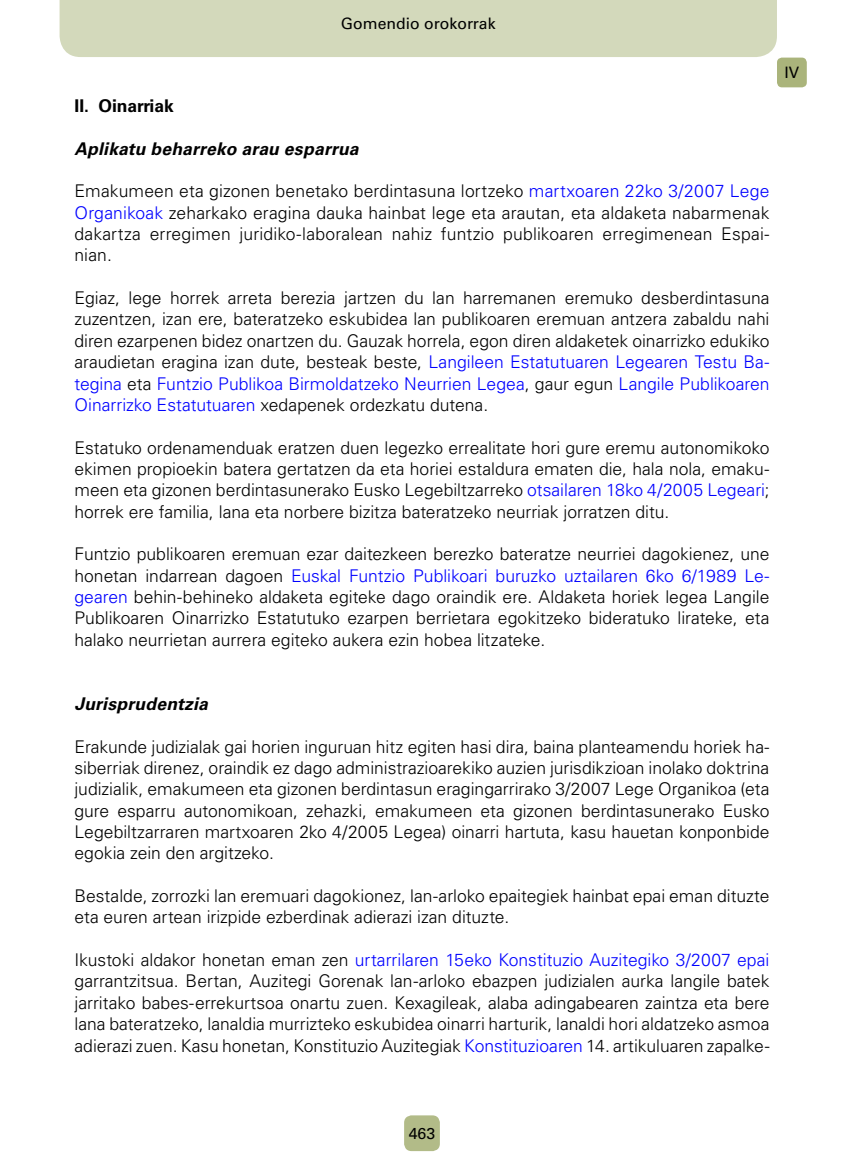
<style>
.page{position:relative;width:844px;height:1166px;background:#fff}
.page>*{position:absolute;margin:0;border:0;box-sizing:border-box;transform-origin:0 0}
.t1{font:300 17.5px/21.3px "Univers LT Std";color:#000;text-align:justify}
.t2{font:italic 700 17.5px "Univers LT Std";letter-spacing:.015em;color:#000}
.t3{font:700 17.5px "Univers LT Std";color:#000}
.t4{font:15.75px "Univers LT Std";color:#000}
.s1{color:#00f}
</style>
<div class="page">
<div style="left:60px;top:0;width:716px;height:57px;background:#d3d9bb"></div>
<div style="left:776px;top:58px;width:30px;height:29px;background:#aab47b;border-radius:5px"></div>
<div style="left:404px;top:1115px;width:36px;height:36px;background:#b2bb88;border-radius:7px"></div>
<p class="t4" style="left:341px;top:14px;width:156px">Gomendio orokorrak</p>
<p class="t3" style="left:74px;top:95px;width:101px">II. Oinarriak</p>
<p class="t2" style="left:74px;top:138px;width:285px">Aplikatu beharreko arau esparrua</p>
<p class="t1" style="left:74px;top:180px;width:696px">Emakumeen eta gizonen benetako berdintasuna lortzeko <span class="s1">martxoaren 22ko 3/2007 Lege Organikoak</span> zeharkako eragina dauka hainbat lege eta arautan, eta aldaketa nabarmenak dakartza erregimen juridiko-laboralean nahiz funtzio publikoaren erregimenean Espai&shy;nian.</p>
<p class="t1" style="left:74px;top:287px;width:696px">Egiaz, lege horrek arreta berezia jartzen du lan harremanen eremuko desberdintasuna zuzentzen, izan ere, bateratzeko eskubidea lan publikoaren eremuan antzera zabaldu nahi diren ezarpenen bidez onartzen du. Gauzak horrela, egon diren aldaketek oinarrizko edukiko araudietan eragina izan dute, besteak beste, <span class="s1">Langileen Estatutuaren Legearen Testu Ba&shy;tegina</span> eta <span class="s1">Funtzio Publikoa Birmoldatzeko Neurrien Legea</span>, gaur egun <span class="s1">Langile Publikoaren Oinarrizko Estatutuaren</span> xedapenek ordezkatu dutena.</p>
<p class="t1" style="left:74px;top:437px;width:696px">Estatuko ordenamenduak eratzen duen legezko errealitate hori gure eremu autonomikoko ekimen propioekin batera gertatzen da eta horiei estaldura ematen die, hala nola, emaku&shy;meen eta gizonen berdintasunerako Eusko Legebiltzarreko <span class="s1">otsailaren 18ko 4/2005 Legeari</span>; horrek ere familia, lana eta norbere bizitza bateratzeko neurriak jorratzen ditu.</p>
<p class="t1" style="left:74px;top:543px;width:696px">Funtzio publikoaren eremuan ezar daitezkeen berezko bateratze neurriei dagokienez, une honetan indarrean dagoen <span class="s1">Euskal Funtzio Publikoari buruzko uztailaren 6ko 6/1989 Le&shy;gearen</span> behin-behineko aldaketa egiteke dago oraindik ere. Aldaketa horiek legea Langile Publikoaren Oinarrizko Estatutuko ezarpen berrietara egokitzeko bideratuko lirateke, eta halako neurrietan aurrera egiteko aukera ezin hobea litzateke.</p>
<p class="t4" style="left:784px;top:63px;width:16px">IV</p>
<p class="t2" style="left:74px;top:693px;width:135px">Jurisprudentzia</p>
<p class="t1" style="left:74px;top:736px;width:696px">Erakunde judizialak gai horien inguruan hitz egiten hasi dira, baina planteamendu horiek ha&shy;siberriak direnez, oraindik ez dago administrazioarekiko auzien jurisdikzioan inolako doktrina judizialik, emakumeen eta gizonen berdintasun eragingarrirako 3/2007 Lege Organikoa (eta gure esparru autonomikoan, zehazki, emakumeen eta gizonen berdintasunerako Eusko Legebiltzarraren martxoaren 2ko 4/2005 Legea) oinarri hartuta, kasu hauetan konponbide egokia zein den argitzeko.</p>
<p class="t1" style="left:74px;top:885px;width:696px">Bestalde, zorrozki lan eremuari dagokionez, lan-arloko epaitegiek hainbat epai eman dituzte eta euren artean irizpide ezberdinak adierazi izan dituzte.</p>
<p class="t1" style="left:74px;top:949px;width:696px">Ikustoki aldakor honetan eman zen <span class="s1">urtarrilaren 15eko Konstituzio Auzitegiko 3/2007 epai </span>garrantzitsua. Bertan, Auzitegi Gorenak lan-arloko ebazpen judizialen aurka langile batek jarritako babes-errekurtsoa onartu zuen. Kexagileak, alaba adingabearen zaintza eta bere lana bateratzeko, lanaldia murrizteko eskubidea oinarri harturik, lanaldi hori aldatzeko asmoa adierazi zuen. Kasu honetan, Konstituzio Auzitegiak <span class="s1">Konstituzioaren</span> 14. artikuluaren zapalke-</p>
<p class="t4" style="left:409px;top:1124px;width:28px">463</p>
</div>
